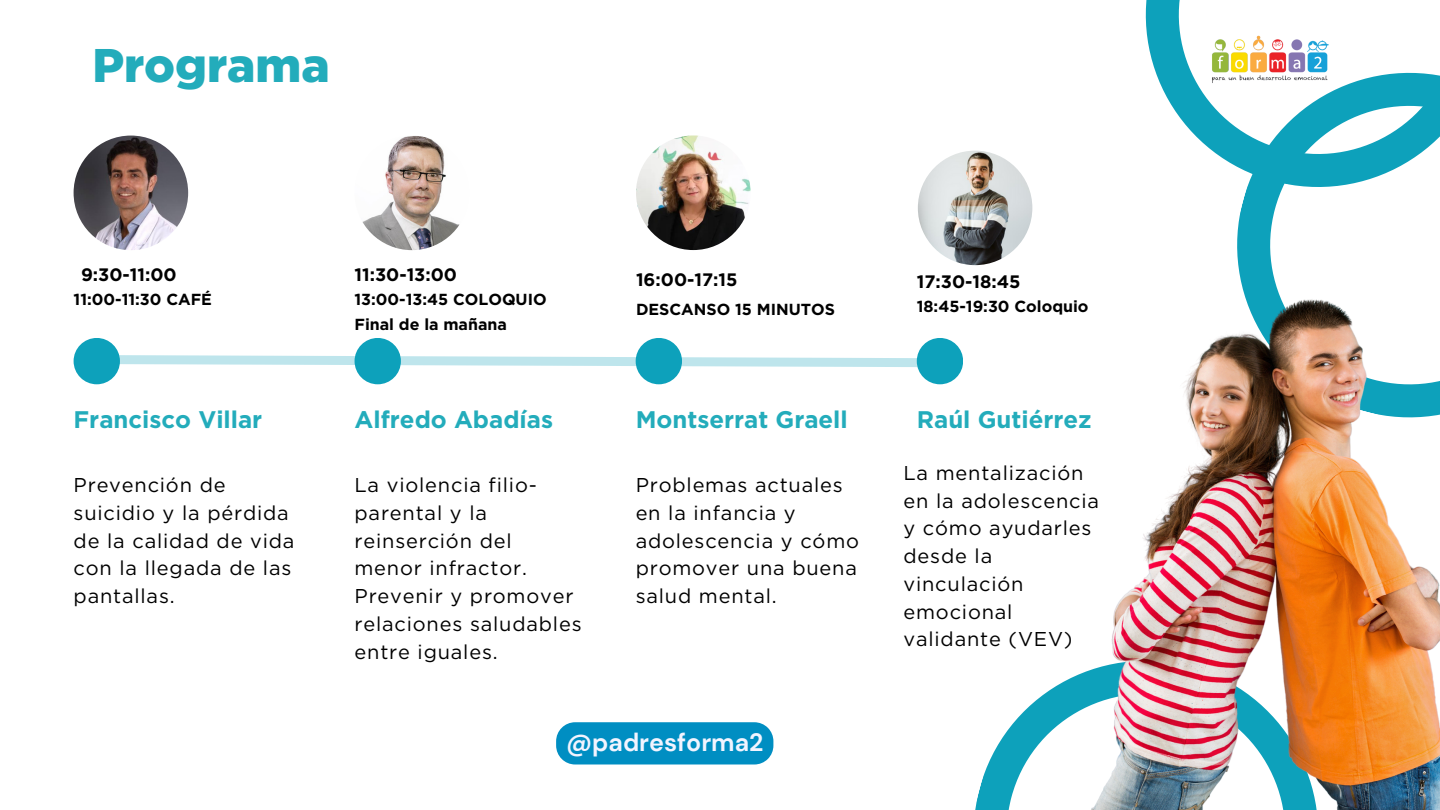
<style>
.page{position:relative;width:1440px;height:810px;background:#fff}
.page>*{position:absolute;margin:0;border:0;box-sizing:border-box;transform-origin:0 0}
.t1{font:900 47.2px "Gotham";color:#23acbb}
.t2{font:700 25px "DM Sans";color:#f2f4ff}
.t3{font:700 24px "Gotham";color:#23acbb}
.t4{font:20px/27.8px "Gotham";letter-spacing:.04em;color:#000}
.t5{font:700 18px "Gotham";color:#000}
.t6{font:700 16px "Gotham";color:#000}
</style>
<div class="page">
<svg style="left:119px;top:355px;width:799px;height:12px"></svg>
<div style="left:74px;top:338px;width:46px;height:46px;background:#0da1bb;border-radius:50%"></div>
<div style="left:355px;top:338px;width:46px;height:46px;background:#0da1bb;border-radius:50%"></div>
<div style="left:636px;top:338px;width:46px;height:46px;background:#0da1bb;border-radius:50%"></div>
<div style="left:917px;top:338px;width:46px;height:46px;background:#0da1bb;border-radius:50%"></div>
<svg style="left:1238px;top:206px;width:38px;height:20px"></svg>
<svg style="left:1145px;top:0;width:295px;height:206px"></svg>
<svg style="left:975px;top:687px;width:80px;height:123px"></svg>
<img style="left:1055px;top:226px;width:385px;height:584px">
<img style="left:74px;top:136px;width:114px;height:114px;border-radius:50%">
<img style="left:355px;top:136px;width:114px;height:114px;border-radius:50%">
<img style="left:636px;top:135px;width:115px;height:115px;border-radius:50%">
<img style="left:918px;top:151px;width:114px;height:114px;border-radius:50%">
<img style="left:1203px;top:26px;width:136px;height:68px">
<svg style="left:556px;top:722px;width:217px;height:43px"></svg>
<h2 class="t1" style="left:92px;top:37px;width:239px">Programa</h2>
<h3 class="t5" style="left:81px;top:263px;width:97px">9:30-11:00</h3>
<h3 class="t5" style="left:355px;top:263px;width:104px">11:30-13:00</h3>
<h5 class="t5" style="left:636px;top:269px;width:103px">16:00-17:15</h5>
<h1 class="t5" style="left:917px;top:270px;width:105px">17:30-18:45</h1>
<p class="t6" style="left:74px;top:290px;width:140px">11:00-11:30 CAFÉ</p>
<p class="t6" style="left:355px;top:290px;width:194px">13:00-13:45 COLOQUIO</p>
<p class="t6" style="left:355px;top:315px;width:154px">Final de la mañana</p>
<h3 class="t3" style="left:74px;top:405px;width:190px">Francisco Villar</h3>
<p class="t4" style="left:74px;top:471px;width:222px">Prevención de suicidio y la pérdida de la calidad de vida con la llegada de las pantallas.</p>
<p class="t3" style="left:355px;top:405px;width:200px">Alfredo Abadías</p>
<p class="t4" style="left:355px;top:471px;width:229px">La violencia filio&shy;parental y la reinserción del menor infractor.<br>Prevenir y promover relaciones saludables entre iguales.</p>
<p class="t6" style="left:636px;top:300px;width:200px">DESCANSO 15 MINUTOS</p>
<h3 class="t6" style="left:917px;top:297px;width:173px">18:45-19:30 Coloquio</h3>
<h5 class="t3" style="left:636px;top:405px;width:214px">Montserrat Graell</h5>
<p class="t4" style="left:636px;top:471px;width:225px">Problemas actuales en la infancia y adolescencia y cómo promover una buena salud mental.</p>
<h2 class="t3" style="left:917px;top:405px;width:176px">Raúl Gutiérrez</h2>
<h2 class="t4" style="left:904px;top:459px;width:197px">La mentalización en la adolescencia y cómo ayudarles desde la vinculación emocional validante (VEV)</h2>
<h2 class="t2" style="left:566px;top:726px;width:199px">@padresforma2</h2>
</div>
